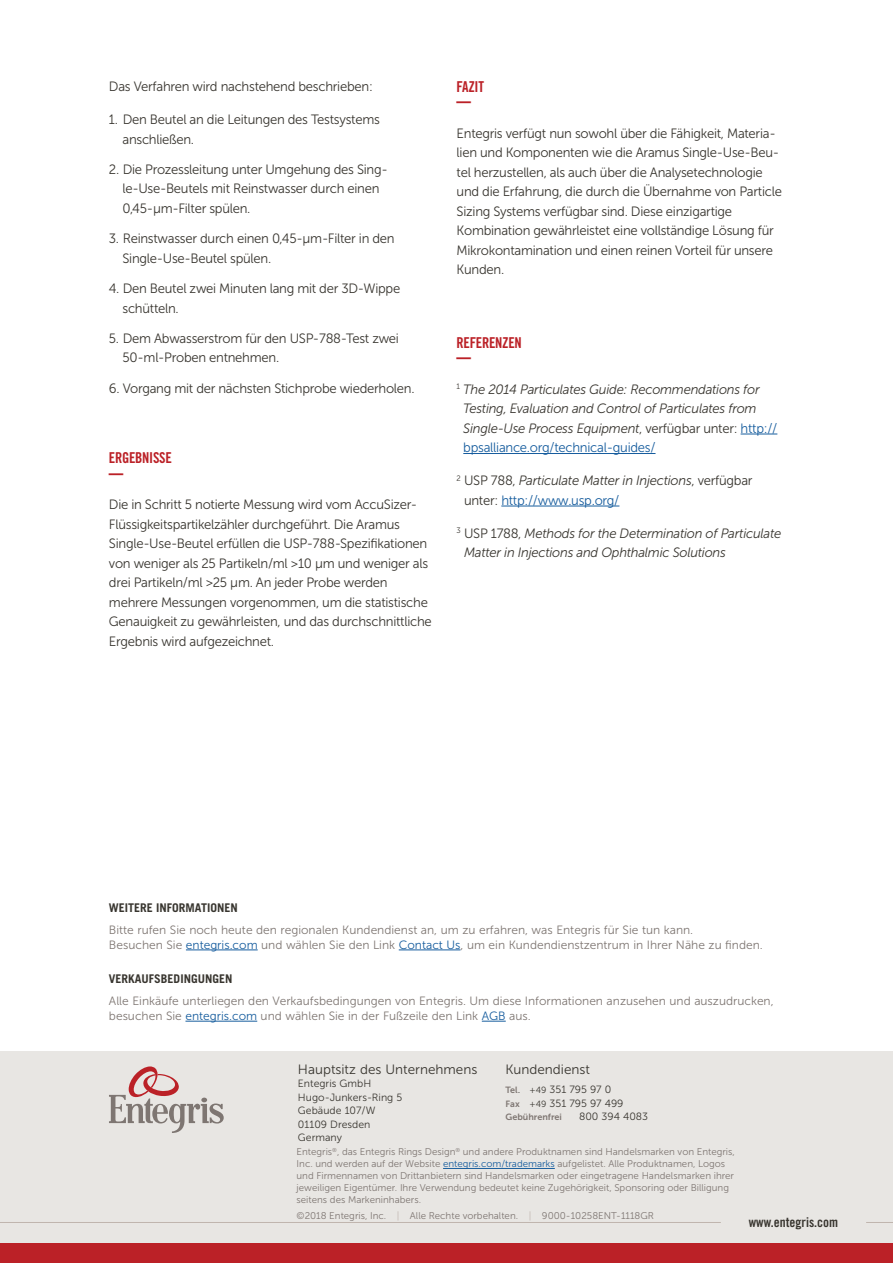
<style>
.page{position:relative;width:893px;height:1263px;background:#fff}
.page>*{position:absolute;margin:0;border:0;box-sizing:border-box;transform-origin:0 0}
.t1{font:700 expanded 20.25px "Trade Gothic LT Std";color:#bb2127;scale:.72 1}
.t2{font:15px "Trade Gothic LT Std Bd Cn 20";letter-spacing:-.02em;color:#bb2127}
.t3{font:13.5px/19.5px "Museo Sans 300";letter-spacing:-.02em;color:#38352f}
.t4{font:italic 13.5px/19.5px "Museo Sans 300";letter-spacing:-.02em;color:#38352f}
.t5{font:13.5px "Museo Sans 300";color:#38352f}
.t6{font:13.5px "Trade Gothic LT Std Bd Cn 20";color:#38352f}
.t7{font:12px/15px "Museo Sans 300";color:#7e7672}
.t8{font:700 12px "Trade Gothic LT Std";color:#38352f}
.t9{font:10.5px/13.5px "Museo Sans 300";color:#38352f}
.t10{font:9.75px/12px "Museo Sans 300";color:#7e7672}
.t11{font:9px "Museo Sans 700";color:#7e7672}
.s1{font-style:normal}
.s2{font-style:normal;color:#175d9e}
.s3{color:#175d9e}
.s4{font-family:"Museo Sans 700";font-size:9px;color:#7e7672}
.s5{font-size:9px}
.s6{color:#c0b5ae}
</style>
<div class="page">
<div style="left:0;top:1051px;width:893px;height:212px;background:#e8e6e3"></div>
<div style="left:0;top:1243px;width:893px;height:20px;background:#bb2127"></div>
<hr style="left:186px;top:949px;width:72px;height:1px;background:#175d9e">
<hr style="left:399px;top:949px;width:61px;height:1px;background:#175d9e">
<hr style="left:185px;top:1021px;width:72px;height:1px;background:#175d9e">
<svg style="left:482px;top:1021px;width:24px;height:1px"></svg>
<svg style="left:866px;top:1222px;width:27px;height:1px"></svg>
<hr style="left:0;top:1222px;width:721px;height:1px;background:#c0b5ae">
<svg style="left:109px;top:1066px;width:115px;height:67px"></svg>
<hr style="left:443px;top:1168px;width:112px;height:1px;background:#175d9e">
<hr style="left:741px;top:434px;width:36px;height:1px;background:#175d9e">
<hr style="left:463px;top:453px;width:192px;height:1px;background:#175d9e">
<hr style="left:501px;top:506px;width:118px;height:1px;background:#175d9e">
<p class="t3" style="left:109px;top:77px;width:265px">Das Verfahren wird nachstehend beschrieben:</p>
<p class="t3" style="left:122px;top:110px;width:259px;text-indent:-14px">1. Den Beutel an die Leitungen des Testsystems anschließen.</p>
<p class="t3" style="left:122px;top:160px;width:267px;text-indent:-14px">2. Die Prozessleitung unter Umgehung des Sing&shy;le-Use-Beutels mit Reinstwasser durch einen<br>0,45-µm-Filter spülen.</p>
<p class="t3" style="left:122px;top:229px;width:274px;text-indent:-14px">3. Reinstwasser durch einen 0,45-µm-Filter in den<br>Single-Use-Beutel spülen.</p>
<p class="t3" style="left:122px;top:279px;width:279px;text-indent:-14px">4. Den Beutel zwei Minuten lang mit der 3D-Wippe schütteln.</p>
<p class="t3" style="left:122px;top:329px;width:278px;text-indent:-14px">5. Dem Abwasserstrom für den USP-788-Test zwei<br>50-ml-Proben entnehmen.</p>
<p class="t3" style="left:109px;top:378px;width:307px">6. Vorgang mit der nächsten Stichprobe wiederholen.</p>
<p class="t2" style="left:109px;top:449px;width:64px">ERGEBNISSE</p>
<h1 class="t1" style="left:109px;top:459px;width:22px">—</h1>
<p class="t3" style="left:109px;top:495px;width:324px">Die in Schritt 5 notierte Messung wird vom AccuSizer-Flüssigkeitspartikelzähler durchgeführt. Die Aramus Single-Use-Beutel erfüllen die USP-788-Spezifikationen von weniger als 25 Partikeln/ml &gt;10 µm und weniger als drei Partikeln/ml &gt;25 µm. An jeder Probe werden mehrere Messungen vorgenommen, um die statistische Genauigkeit zu gewährleisten, und das durchschnittliche Ergebnis wird aufgezeichnet.</p>
<p class="t2" style="left:457px;top:77px;width:29px">FAZIT</p>
<h1 class="t1" style="left:457px;top:88px;width:22px">—</h1>
<p class="t3" style="left:457px;top:124px;width:327px">Entegris verfügt nun sowohl über die Fähigkeit, Materia&shy;lien und Komponenten wie die Aramus Single-Use-Beu&shy;tel herzustellen, als auch über die Analysetechnologie und die Erfahrung, die durch die Übernahme von Particle Sizing Systems verfügbar sind. Diese einzigartige Kombination gewährleistet eine vollständige Lösung für Mikrokontamination und einen reinen Vorteil für unsere Kunden.</p>
<p class="t2" style="left:457px;top:333px;width:67px">REFERENZEN</p>
<h1 class="t1" style="left:457px;top:344px;width:22px">—</h1>
<p class="t4" style="left:463px;top:379px;width:316px;text-indent:-7px"><sup>1</sup> The 2014 Particulates Guide: Recommendations for Testing, Evaluation and Control of Particulates from Single-Use Process Equipment<span class="s1">, verfügbar unter:</span> <span class="s2">http:// bpsalliance.org/technical-guides/</span></p>
<p class="t4" style="left:464px;top:471px;width:290px;text-indent:-7px"><sup>2</sup> <span class="s1">USP 788,</span> Particulate Matter in Injections<span class="s1">, verfügbar unter:</span> <span class="s2">http://www.usp.org/</span></p>
<p class="t4" style="left:464px;top:523px;width:319px;text-indent:-7px"><sup>3</sup> <span class="s1">USP 1788,</span> Methods for the Determination of Particulate<br>Matter in Injections and Ophthalmic Solutions</p>
<p class="t8" style="left:109px;top:900px;width:130px">WEITERE INFORMATIONEN</p>
<p class="t7" style="left:109px;top:922px;width:655px">Bitte rufen Sie noch heute den regionalen Kundendienst an, um zu erfahren, was Entegris für Sie tun kann.<br>Besuchen Sie <span class="s3">entegris.com</span> und wählen Sie den Link <span class="s3">Contact Us</span>, um ein Kundendienstzentrum in Ihrer Nähe zu finden.</p>
<p class="t8" style="left:109px;top:971px;width:125px">VERKAUFSBEDINGUNGEN</p>
<p class="t7" style="left:109px;top:993px;width:666px">Alle Einkäufe unterliegen den Verkaufsbedingungen von Entegris. Um diese Informationen anzusehen und auszudrucken, besuchen Sie <span class="s3">entegris.com</span> und wählen Sie in der Fußzeile den Link <span class="s3">AGB</span> aus.</p>
<p class="t5" style="left:298px;top:1062px;width:181px">Hauptsitz des Unternehmens</p>
<p class="t5" style="left:506px;top:1062px;width:86px">Kundendienst</p>
<p class="t9" style="left:298px;top:1077px;width:106px">Entegris GmbH<br>Hugo-Junkers-Ring 5<br>Gebäude 107/W<br>01109 Dresden<br>Germany</p>
<p class="t9" style="left:506px;top:1083px;width:119px"><span class="s4">Tel</span>. <span class="s5">+49</span> 351 795 97 0<br><span class="s4">Fax</span> <span class="s5">+49</span> 351 795 97 499</p>
<p class="t11" style="left:506px;top:1112px;width:58px">Gebührenfrei</p>
<p class="t9" style="left:579px;top:1110px;width:71px">800 394 4083</p>
<p class="t10" style="left:297px;top:1146px;width:440px">Entegris<sup>®</sup>, das Entegris Rings Design<sup>®</sup> und andere Produktnamen sind Handelsmarken von Entegris, Inc. und werden auf der Website <span class="s3">entegris.com/trademarks</span> aufgelistet. Alle Produktnamen, Logos und Firmennamen von Drittanbietern sind Handelsmarken oder eingetragene Handelsmarken ihrer jeweiligen Eigentümer. Ihre Verwendung bedeutet keine Zugehörigkeit, Sponsoring oder Billigung seitens des Markeninhabers.</p>
<p class="t10" style="left:297px;top:1209px;width:359px">©2018 Entegris, Inc. <span class="s6">|</span> Alle Rechte vorbehalten. <span class="s6">|</span> 9000-10258ENT-1118GR</p>
<p class="t6" style="left:749px;top:1214px;width:91px">www.entegris.com</p>
</div>
